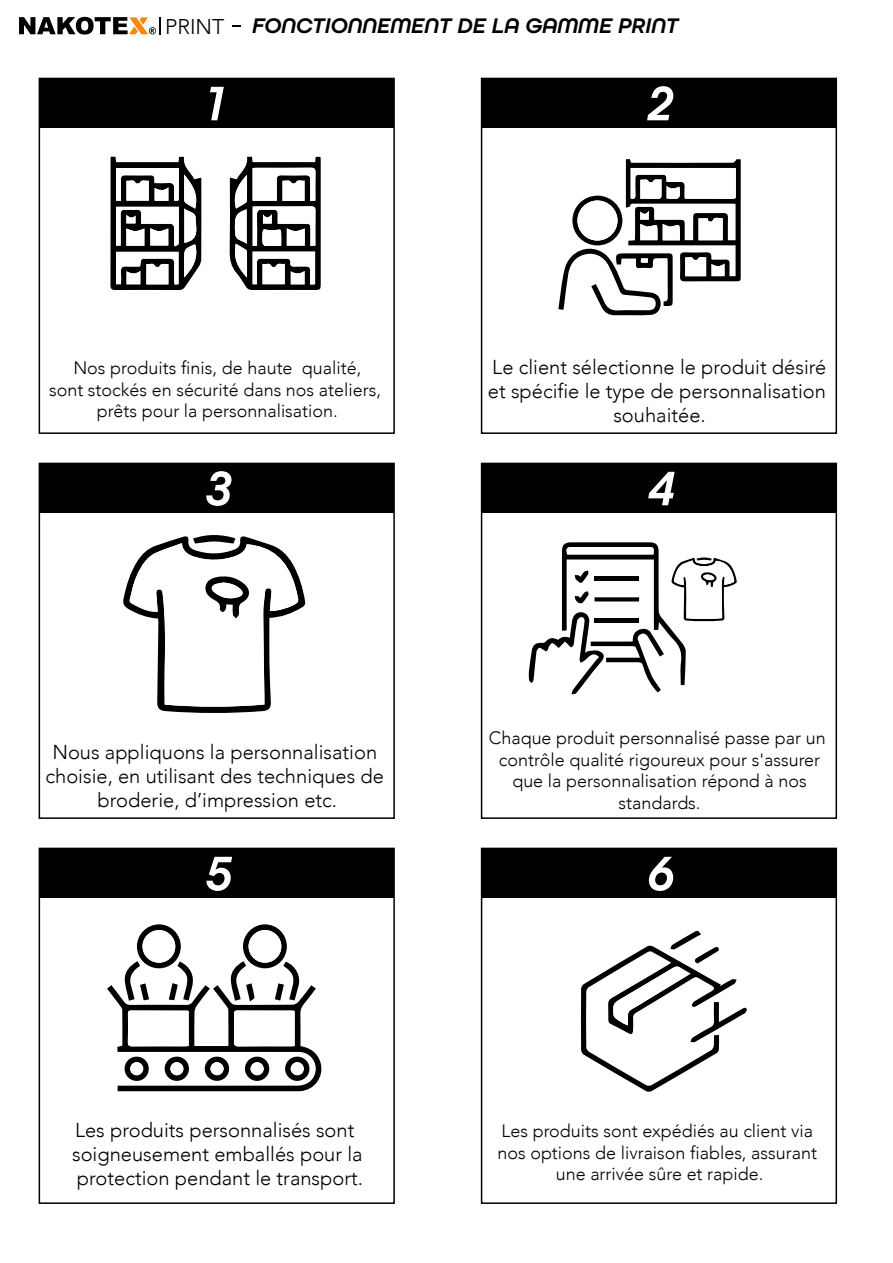
<style>
.page{position:relative;width:893px;height:1263px;background:#fff}
.page>*{position:absolute;margin:0;border:0;box-sizing:border-box;transform-origin:0 0}
.t1{font:italic 600 51.3px "All Round Gothic";color:#fff}
.t2{font:italic 600 22.35px "All Round Gothic";color:#000}
.t3{font:300 20.1px/24.2px "Avenir";color:#000;text-align:center}
.t4{font:300 18px/21.5px "Avenir";color:#000;text-align:center}
.s1{font-family:"Avenir";font-weight:300;font-style:normal;font-size:21.3px}
</style>
<div class="page">
<svg style="left:19px;top:17px;width:142px;height:18px"></svg>
<svg style="left:529px;top:542px;width:208px;height:152px"></svg>
<svg style="left:558px;top:159px;width:183px;height:156px"></svg>
<svg style="left:110px;top:157px;width:91px;height:133px"></svg>
<svg style="left:229px;top:157px;width:92px;height:133px"></svg>
<div style="left:39px;top:78px;width:356px;height:356px;border:2px solid #000"></div>
<div style="left:39px;top:78px;width:355px;height:50px;background:#000"></div>
<div style="left:481px;top:78px;width:356px;height:356px;border:2px solid #000"></div>
<div style="left:482px;top:78px;width:354px;height:50px;background:#000"></div>
<div style="left:39px;top:463px;width:356px;height:356px;border:2px solid #000"></div>
<div style="left:39px;top:463px;width:355px;height:50px;background:#000"></div>
<div style="left:481px;top:463px;width:356px;height:356px;border:2px solid #000"></div>
<div style="left:482px;top:463px;width:354px;height:50px;background:#000"></div>
<svg style="left:123px;top:535px;width:183px;height:178px"></svg>
<div style="left:39px;top:848px;width:356px;height:356px;border:2px solid #000"></div>
<div style="left:39px;top:848px;width:355px;height:50px;background:#000"></div>
<div style="left:481px;top:848px;width:356px;height:356px;border:2px solid #000"></div>
<div style="left:482px;top:848px;width:354px;height:50px;background:#000"></div>
<svg style="left:107px;top:924px;width:215px;height:167px"></svg>
<div style="left:249px;top:930px;width:32px;height:33px;background:#fff;border-radius:50%"></div>
<div style="left:142px;top:930px;width:33px;height:33px;background:#fff;border-radius:50%"></div>
<div style="left:291px;top:1062px;width:13px;height:13px;background:#fff;border-radius:50%"></div>
<div style="left:210px;top:1062px;width:14px;height:13px;background:#fff;border-radius:50%"></div>
<div style="left:251px;top:1062px;width:13px;height:13px;background:#fff;border-radius:50%"></div>
<div style="left:170px;top:1062px;width:13px;height:13px;background:#fff;border-radius:50%"></div>
<div style="left:130px;top:1062px;width:13px;height:13px;background:#fff;border-radius:50%"></div>
<svg style="left:581px;top:930px;width:166px;height:162px"></svg>
<p class="t2" style="left:165px;top:12px;width:515px"><span class="s1">PRINT</span> FONCTIONNEMENT DE LA GAMME PRINT</p>
<h1 class="t1" style="left:206px;top:73px;width:19px">1</h1>
<p class="t4" style="left:49px;top:357px;width:333px">Nos produits finis, de haute qualité,<br>sont stockés en sécurité dans nos ateliers, prêts pour la personnalisation.</p>
<h1 class="t1" style="left:206px;top:458px;width:28px">3</h1>
<p class="t3" style="left:46px;top:740px;width:340px">Nous appliquons la personnalisation choisie, en utilisant des techniques de broderie, d’impression etc.</p>
<h1 class="t1" style="left:206px;top:843px;width:28px">5</h1>
<p class="t3" style="left:72px;top:1118px;width:292px;text-align:left">Les produits personnalisés sont soigneusement emballés pour la protection pendant le transport.</p>
<h1 class="t1" style="left:648px;top:73px;width:27px">2</h1>
<p class="t3" style="left:488px;top:355px;width:340px">Le client sélectionne le produit désiré et spécifie le type de personnalisation souhaitée.</p>
<h1 class="t1" style="left:648px;top:458px;width:29px">4</h1>
<p class="t4" style="left:489px;top:727px;width:338px">Chaque produit personnalisé passe par un contrôle qualité rigoureux pour s'assurer que la personnalisation répond à nos standards.</p>
<h1 class="t1" style="left:648px;top:843px;width:29px">6</h1>
<p class="t4" style="left:497px;top:1120px;width:321px">Les produits sont expédiés au client via nos options de livraison fiables, assurant une arrivée sûre et rapide.</p>
</div>
